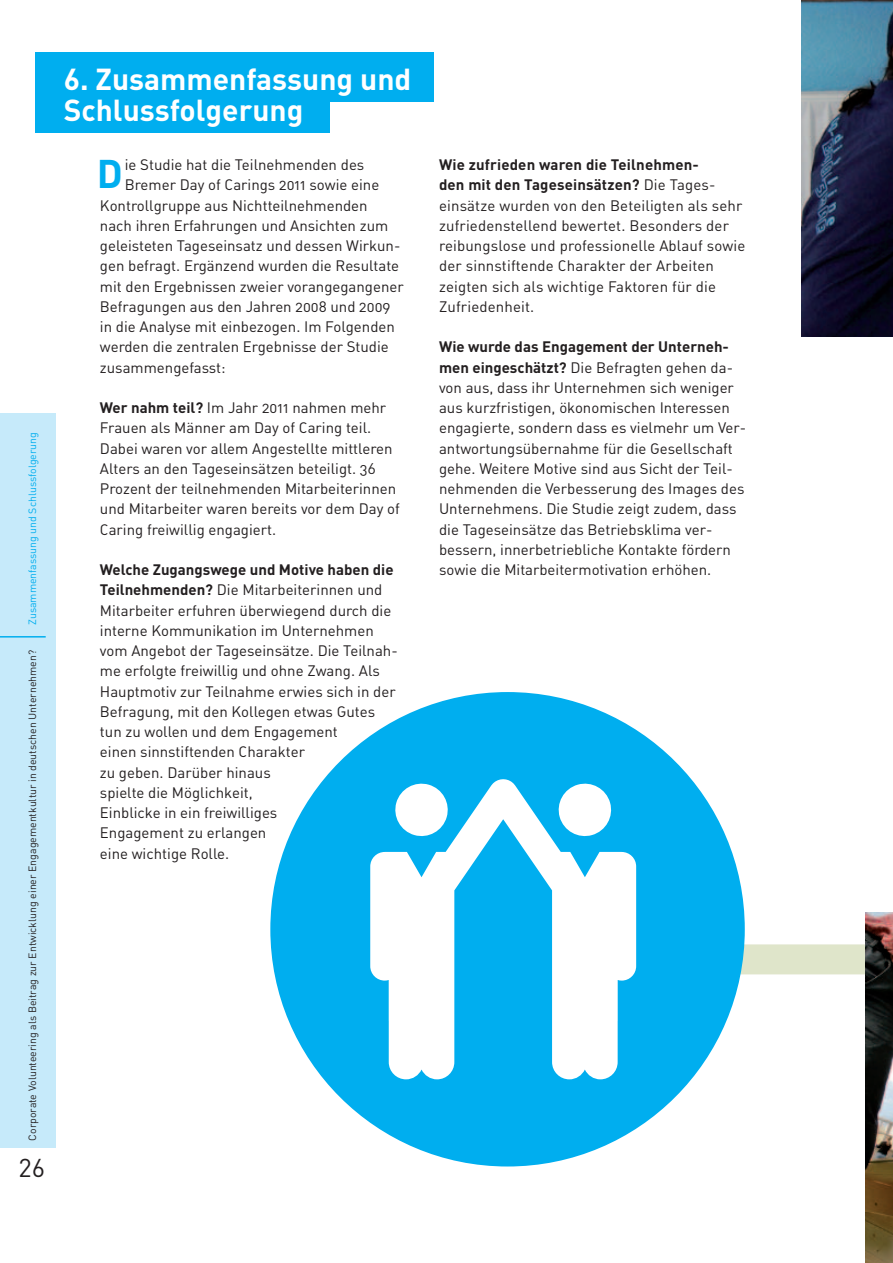
<style>
.page{position:relative;width:893px;height:1263px;background:#fff}
.page>*{position:absolute;margin:0;border:0;box-sizing:border-box;transform-origin:0 0}
.t1{font:700 39.6px "DIN";color:#00aeef}
.t2{font:700 30px/30.3px "DIN";color:#fff}
.t3{font:25.5px "DIN";color:#231f20}
.t4{font:15px/20.2px "DIN Regular Alternate";color:#231f20}
.t5{font:700 15px/20.2px "DIN";color:#231f20}
.t6{font:10.5px "DIN";color:#231f20}
.t7{font:10.5px "DIN";color:#00aeef}
.s1{font-family:"DIN";font-weight:700}
.s2{font-family:"DIN Regular Alternate";font-weight:400}
</style>
<div class="page">
<div style="left:35px;top:52px;width:399px;height:50px;background:#00aeef"></div>
<div style="left:35px;top:83px;width:294px;height:50px;background:#00aeef"></div>
<svg style="left:0;top:944px;width:865px;height:204px"></svg>
<div style="left:28px;top:889px;width:297px;height:106px;background:#fff"></div>
<img style="left:802px;top:0;width:91px;height:336px">
<img style="left:865px;top:913px;width:28px;height:350px">
<svg style="left:243px;top:692px;width:545px;height:475px"></svg>
<div style="left:0;top:413px;width:55px;height:734px;background:#c6eafa"></div>
<hr style="left:0;top:636px;width:46px;height:1px;background:#00aeef">
<p class="t7" style="left:26px;top:625px;width:194px;rotate:-90deg">Zusammenfassung und Schlussfolgerung</p>
<p class="t6" style="left:26px;top:1141px;width:492px;rotate:-90deg">Corporate Volunteering als Beitrag zur Entwicklung einer Engagementkultur in deutschen Unternehmen?</p>
<h3 class="t3" style="left:19px;top:1152px;width:28px">26</h3>
<h2 class="t2" style="left:64px;top:63px;width:349px">6. Zusammenfassung und<br>Schlussfolgerung</h2>
<h1 class="t1" style="left:97px;top:148px;width:28px">D</h1>
<p class="t4" style="left:125px;top:154px;width:241px">ie Studie hat die Teilnehmenden des</p>
<p class="t4" style="left:125px;top:175px;width:256px">Bremer Day of Carings 2011 sowie eine</p>
<p class="t4" style="left:100px;top:195px;width:269px">Kontrollgruppe aus Nichtteilnehmenden</p>
<p class="t4" style="left:100px;top:215px;width:290px">nach ihren Erfahrungen und Ansichten zum</p>
<p class="t4" style="left:100px;top:235px;width:302px">geleisteten Tageseinsatz und dessen Wirkun-</p>
<p class="t4" style="left:100px;top:256px;width:301px">gen befragt. Ergänzend wurden die Resultate</p>
<p class="t4" style="left:100px;top:276px;width:305px">mit den Ergebnissen zweier vorangegangener</p>
<p class="t4" style="left:100px;top:296px;width:292px">Befragungen aus den Jahren 2008 und 2009</p>
<p class="t4" style="left:100px;top:316px;width:296px">in die Analyse mit einbezogen. Im Folgenden</p>
<p class="t4" style="left:100px;top:337px;width:290px">werden die zentralen Ergebnisse der Studie</p>
<p class="t4" style="left:100px;top:357px;width:127px">zusammengefasst:</p>
<p class="t4" style="left:100px;top:397px;width:301px"><span class="s1">Wer nahm teil?</span> Im Jahr 2011 nahmen mehr Frauen als Männer am Day of Caring teil.<br>Dabei waren vor allem Angestellte mittleren Alters an den Tageseinsätzen beteiligt. 36<br>Prozent der teilnehmenden Mitarbeiterinnen und Mitarbeiter waren bereits vor dem Day of Caring freiwillig engagiert.</p>
<p class="t5" style="left:100px;top:559px;width:295px">Welche Zugangswege und Motive haben die</p>
<p class="t4" style="left:100px;top:580px;width:299px"><span class="s1">Teilnehmenden?</span> Die Mitarbeiterinnen und Mitarbeiter erfuhren überwiegend durch die interne Kommunikation im Unternehmen vom Angebot der Tageseinsätze. Die Teilnah&shy;me erfolgte freiwillig und ohne Zwang. Als Hauptmotiv zur Teilnahme erwies sich in der Befragung, mit den Kollegen etwas Gutes tun zu wollen und dem Engagement<br>einen sinnstiftenden Charakter<br>zu geben. Darüber hinaus<br>spielte die Möglichkeit,<br>Einblicke in ein freiwilliges<br>Engagement zu erlangen<br>eine wichtige Rolle.</p>
<p class="t5" style="left:439px;top:154px;width:276px">Wie zufrieden waren die Teilnehmen&shy;den mit den Tageseinsätzen? <span class="s2">Die Tages-</span></p>
<p class="t4" style="left:439px;top:195px;width:308px">einsätze wurden von den Beteiligten als sehr zufriedenstellend bewertet. Besonders der reibungslose und professionelle Ablauf sowie der sinnstiftende Charakter der Arbeiten zeigten sich als wichtige Faktoren für die Zufriedenheit.</p>
<p class="t5" style="left:439px;top:336px;width:291px">Wie wurde das Engagement der Unterneh-</p>
<p class="t4" style="left:439px;top:357px;width:309px"><span class="s1">men eingeschätzt?</span> Die Befragten gehen da&shy;von aus, dass ihr Unternehmen sich weniger aus kurzfristigen, ökonomischen Interessen engagierte, sondern dass es vielmehr um Ver&shy;antwortungsübernahme für die Gesellschaft gehe. Weitere Motive sind aus Sicht der Teil&shy;nehmenden die Verbesserung des Images des Unternehmens. Die Studie zeigt zudem, dass die Tageseinsätze das Betriebsklima ver&shy;bessern, innerbetriebliche Kontakte fördern sowie die Mitarbeitermotivation erhöhen.</p>
</div>
